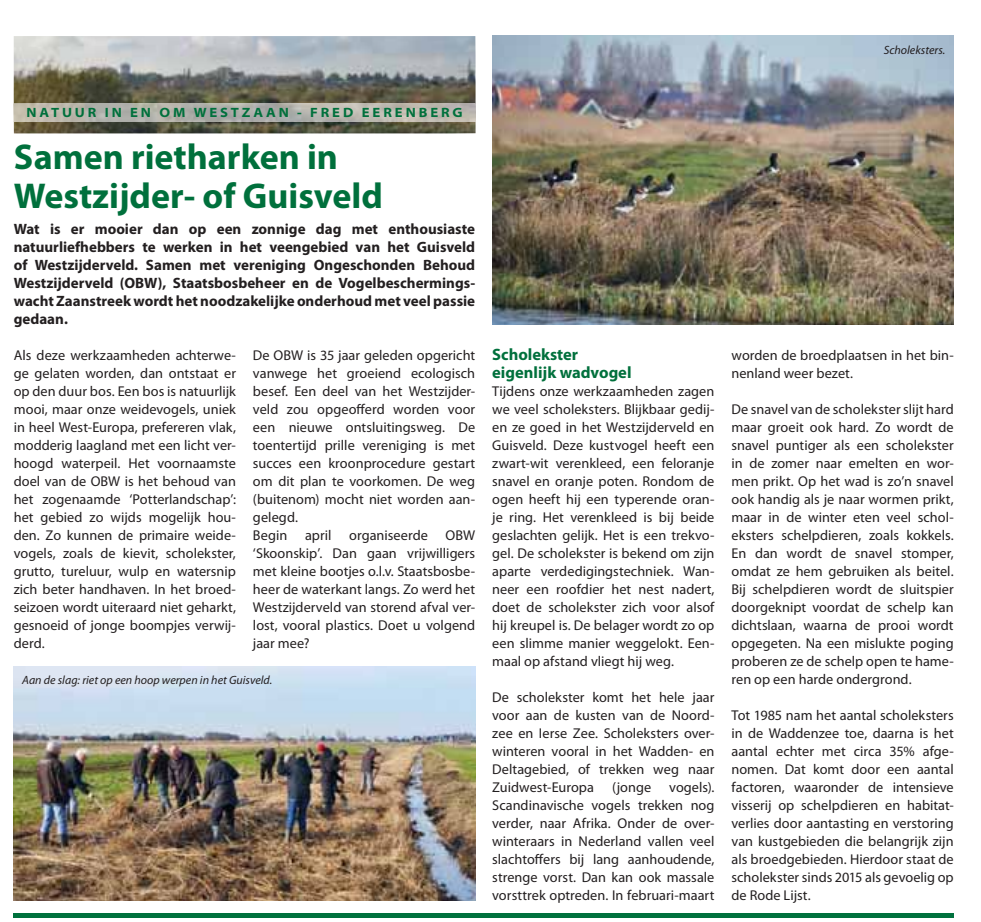
<style>
.page{position:relative;width:981px;height:922px;background:#fff}
.page>*{position:absolute;margin:0;border:0;box-sizing:border-box;transform-origin:0 0}
.t1{font:700 36px/39px "Myriad Pro";color:#00703c}
.t2{font:700 16.5px/18px "Myriad Pro";color:#00703c}
.t3{font:700 15px/18px "Myriad Pro";color:#231f20;text-align:justify}
.t4{font:14.25px/18px "Myriad Pro";color:#231f20;text-align:justify}
.t5{font:700 semi-expanded 13.5px "Myriad Pro";letter-spacing:.215em;color:#00703c}
.t6{font:italic 12px "Myriad Pro";color:#231f20}
</style>
<div class="page">
<img style="left:14px;top:36px;width:461px;height:97px">
<img style="left:14px;top:104px;width:461px;height:18px">
<hr style="left:14px;top:913px;width:939px;height:4px;background:#00713d">
<img style="left:492px;top:36px;width:461px;height:288px">
<img style="left:14px;top:666px;width:461px;height:234px">
<p class="t6" style="left:883px;top:45px;width:63px">Scholeksters.</p>
<p class="t5" style="left:27px;top:105px;width:437px">NATUUR IN EN OM WESTZAAN - FRED EERENBERG</p>
<h1 class="t1" style="left:14px;top:141px;width:370px">Samen rietharken in<br>Westzijder- of Guisveld</h1>
<p class="t3" style="left:14px;top:221px;width:463px">Wat is er mooier dan op een zonnige dag met enthousiaste natuurliefhebbers te werken in het veengebied van het Guisveld of Westzijderveld. Samen met vereniging Ongeschonden Behoud Westzijderveld (OBW), Staatsbosbeheer en de Vogelbeschermings&shy;wacht Zaanstreek wordt het noodzakelijke onderhoud met veel passie gedaan.</p>
<p class="t4" style="left:14px;top:348px;width:224px">Als deze werkzaamheden achterwe&shy;ge gelaten worden, dan ontstaat er op den duur bos. Een bos is natuurlijk mooi, maar onze weidevogels, uniek in heel West-Europa, prefereren vlak, modderig laagland met een licht ver&shy;hoogd waterpeil. Het voornaamste doel van de OBW is het behoud van het zogenaamde ‘Potterlandschap’: het gebied zo wijds mogelijk hou&shy;den. Zo kunnen de primaire weide&shy;vogels, zoals de kievit, scholekster, grutto, tureluur, wulp en watersnip zich beter handhaven. In het broed&shy;seizoen wordt uiteraard niet geharkt, gesnoeid of jonge boompjes verwij&shy;derd.</p>
<p class="t4" style="left:253px;top:348px;width:224px;text-align:left">De OBW is 35 jaar geleden opgericht vanwege het groeiend ecologisch besef. Een deel van het Westzijder&shy;veld zou opgeofferd worden voor een nieuwe ontsluitingsweg. De toentertijd prille vereniging is met succes een kroonprocedure gestart om dit plan te voorkomen. De weg (buitenom) mocht niet worden aan&shy;gelegd.<br>Begin april organiseerde OBW ‘Skoonskip’. Dan gaan vrijwilligers met kleine bootjes o.l.v. Staatsbosbe&shy;heer de waterkant langs. Zo werd het<br>Westzijderveld van storend afval ver&shy;lost, vooral plastics. Doet u volgend jaar mee?</p>
<p class="t2" style="left:492px;top:347px;width:141px">Scholekster eigenlijk wadvogel</p>
<p class="t4" style="left:492px;top:384px;width:224px">Tijdens onze werkzaamheden zagen we veel scholeksters. Blijkbaar gedij&shy;en ze goed in het Westzijderveld en Guisveld. Deze kustvogel heeft een zwart-wit verenkleed, een feloranje snavel en oranje poten. Rondom de ogen heeft hij een typerende oran&shy;je ring. Het verenkleed is bij beide geslachten gelijk. Het is een trekvo&shy;gel. De scholekster is bekend om zijn aparte verdedigingstechniek. Wan&shy;neer een roofdier het nest nadert, doet de scholekster zich voor alsof hij kreupel is. De belager wordt zo op een slimme manier weggelokt. Een&shy;maal op afstand vliegt hij weg.</p>
<p class="t4" style="left:492px;top:690px;width:224px">De scholekster komt het hele jaar voor aan de kusten van de Noord&shy;zee en Ierse Zee. Scholeksters over&shy;winteren vooral in het Wadden- en Deltagebied, of trekken weg naar Zuidwest-Europa</p>
<p class="t6" style="left:22px;top:675px;width:251px">Aan de slag: riet op een hoop werpen in het Guisveld.</p>
<p class="t4" style="left:492px;top:780px;width:224px;text-indent:177px">vogels).<br>Scandinavische vogels trekken nog verder, naar Afrika. Onder de over&shy;winteraars in Nederland vallen veel slachtoffers bij lang aanhoudende, strenge vorst. Dan kan ook massale vorsttrek optreden. In februari-maart</p>
<p class="t4" style="left:612px;top:780px;width:41px">(jonge</p>
<p class="t4" style="left:731px;top:348px;width:224px">worden de broedplaatsen in het bin&shy;nenland weer bezet.</p>
<p class="t4" style="left:731px;top:402px;width:224px">De snavel van de scholekster slijt hard maar groeit ook hard. Zo wordt de snavel puntiger als een scholekster in de zomer naar emelten en wor&shy;men prikt. Op het wad is zo’n snavel ook handig als je naar wormen prikt, maar in de winter eten veel schol&shy;eksters schelpdieren, zoals kokkels.<br>En dan wordt de snavel stomper, omdat ze hem gebruiken als beitel.<br>Bij schelpdieren wordt de sluitspier doorgeknipt voordat de schelp kan dichtslaan, waarna de prooi wordt opgegeten. Na een mislukte poging proberen ze de schelp open te hame&shy;ren op een harde ondergrond.</p>
<p class="t4" style="left:731px;top:708px;width:224px">Tot 1985 nam het aantal scholeksters in de Waddenzee toe, daarna is het aantal echter met circa 35% afge&shy;nomen. Dat komt door een aantal factoren, waaronder de intensieve visserij op schelpdieren en habitat&shy;verlies door aantasting en verstoring van kustgebieden die belangrijk zijn als broedgebieden. Hierdoor staat de scholekster sinds 2015 als gevoelig op de Rode Lijst.</p>
</div>
